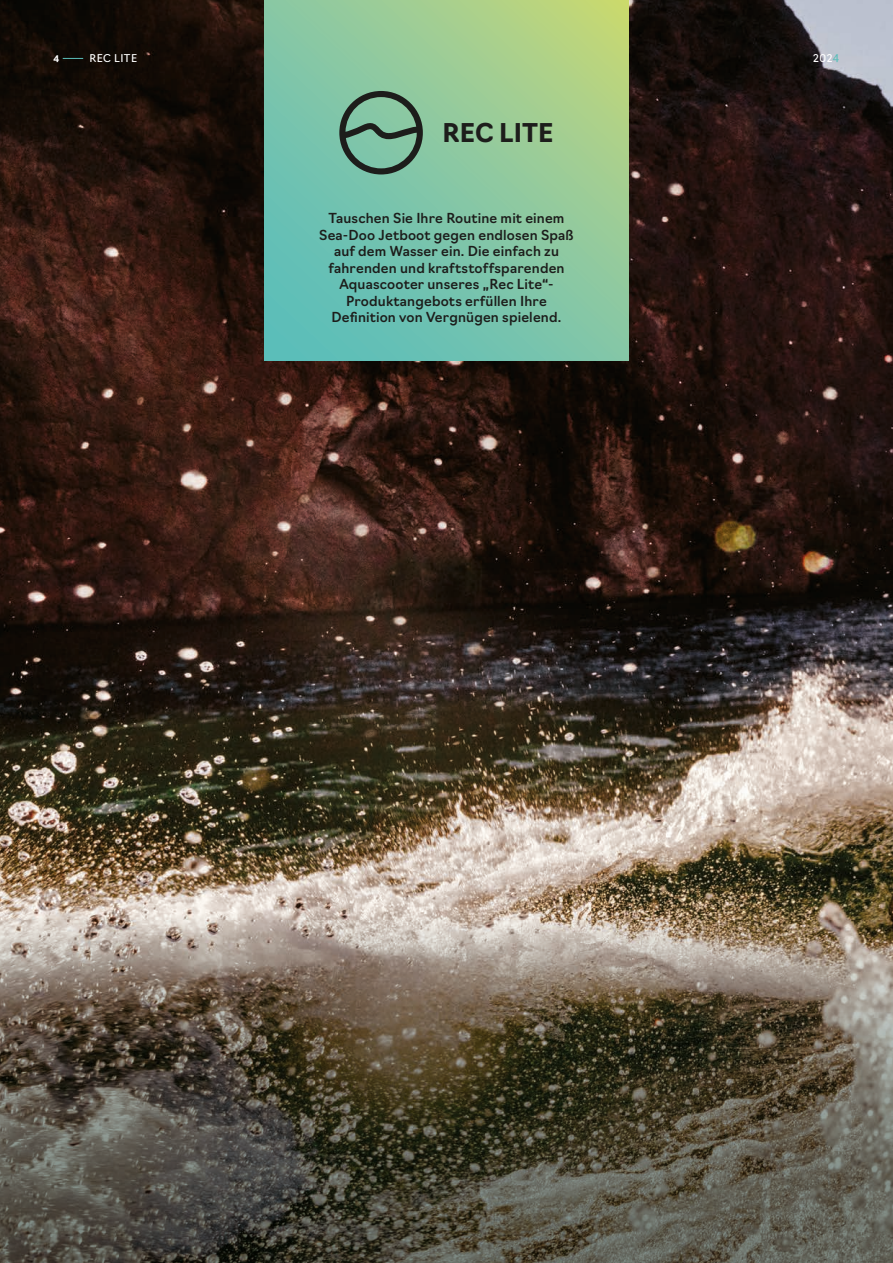
<style>
.page{position:relative;width:893px;height:1263px;background:#fff}
.page>*{position:absolute;margin:0;border:0;box-sizing:border-box;transform-origin:0 0}
.t1{font:700 25.2px "Navigo";color:#1d1d1b}
.Texte_courant{font:500 13.5px/16.5px "Navigo";letter-spacing:.01em;color:#1d1d1b;text-align:center}
.Folio_de_page___annee{font:10.5px "Navigo";letter-spacing:.045em;color:#fff}
.t2{font:700 9px "Navigo";color:#fff}
.s1{color:#5bbeb9}
</style>
<div class="page">
<img style="left:0;top:0;width:893px;height:913px">
<svg style="left:0;top:913px;width:893px;height:350px;background:#655d4f"></svg>
<svg style="left:265px;top:0;width:363px;height:360px;background:#88c7a2"></svg>
<svg style="left:339px;top:91px;width:84px;height:83px;background:#67967f"></svg>
<svg style="left:63px;top:58px;width:20px;height:1px"></svg>
<p class="t2" style="left:54px;top:52px;width:7px">4</p>
<p class="Folio_de_page___annee" style="left:89px;top:50px;width:49px">REC LITE</p>
<p class="Folio_de_page___annee" style="left:813px;top:50px;width:28px">202<span class="s1">4</span></p>
<h1 class="t1" style="left:443px;top:113px;width:112px">REC LITE</h1>
<p class="Texte_courant" style="left:319px;top:209px;width:256px">Tauschen Sie Ihre Routine mit einem Sea-Doo Jetboot gegen endlosen Spaß auf dem Wasser ein. Die einfach zu fahrenden und kraftstoffsparenden Aquascooter unseres „Rec Lite“- Produktangebots erfüllen Ihre Definition von Vergnügen spielend.</p>
</div>
